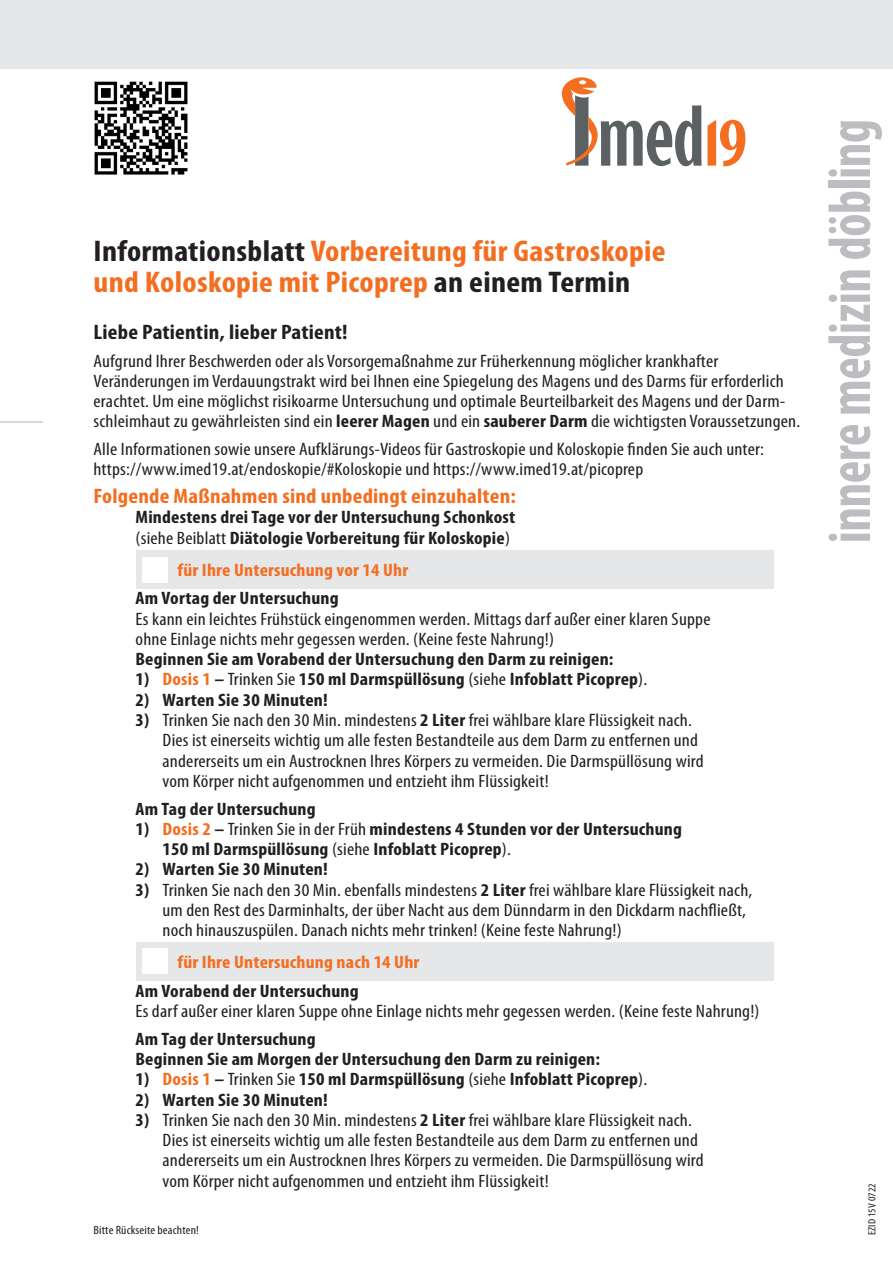
<style>
.page{position:relative;width:893px;height:1263px;background:#fff}
.page>*{position:absolute;margin:0;border:0;box-sizing:border-box;transform-origin:0 0}
.t1{font:700 condensed 60px "Myriad Pro";letter-spacing:-.01em;color:#bcbdc0;scale:.9 1}
.t2{font:700 condensed 30px/31.5px "Myriad Pro";letter-spacing:.01em;color:#f36e21;scale:1.1 1}
.t3{font:700 condensed 21px "Myriad Pro";letter-spacing:.01em;color:#f36e21;scale:1.1 1}
.t4{font:700 condensed 21px "Myriad Pro";letter-spacing:.01em;color:#231f20;scale:1.1 1}
.t5{font:condensed 18px/20.2px "Myriad Pro";letter-spacing:.01em;color:#231f20;scale:1.1 1}
.t6{font:700 condensed 18px/20.2px "Myriad Pro";letter-spacing:.01em;color:#231f20;scale:1.1 1}
.t7{font:700 condensed 18px "Myriad Pro";letter-spacing:.01em;color:#f36e21;scale:1.1 1}
.t8{font:condensed 12px "Myriad Pro";letter-spacing:.01em;color:#231f20;scale:1.1 1}
.t9{font:condensed 10.5px "Myriad Pro";letter-spacing:.01em;color:#231f20;scale:1.1 1}
.s1{color:#231f20}
.s2{font-weight:700}
.s3{font-weight:400}
.s4{color:#f36e21}
</style>
<div class="page">
<div style="left:0;top:0;width:893px;height:68px;background:#e6e7e9"></div>
<svg style="left:561px;top:77px;width:184px;height:90px"></svg>
<hr style="left:0;top:421px;width:43px;height:2px;background:#d6d8da">
<div style="left:136px;top:551px;width:638px;height:38px;background:#e6e7e9"></div>
<div style="left:136px;top:942px;width:638px;height:38px;background:#e6e7e9"></div>
<div style="left:142px;top:557px;width:26px;height:26px;background:#fff"></div>
<div style="left:142px;top:948px;width:26px;height:26px;background:#fff"></div>
<img style="left:94px;top:81px;width:93px;height:93px">
<p class="t2" style="left:94px;top:234px;width:522px"><span class="s1">Informationsblatt</span> Vorbereitung für Gastroskopie und Koloskopie mit Picoprep <span class="s1">an einem Termin</span></p>
<p class="t4" style="left:94px;top:319px;width:233px">Liebe Patientin, lieber Patient!</p>
<p class="t5" style="left:94px;top:350px;width:630px">Aufgrund Ihrer Beschwerden oder als Vorsorgemaßnahme zur Früherkennung möglicher krankhafter<br>Veränderungen im Verdauungstrakt wird bei Ihnen eine Spiegelung des Magens und des Darms für erforderlich erachtet. Um eine möglichst risikoarme Untersuchung und optimale Beurteilbarkeit des Magens und der Darm-</p>
<p class="t5" style="left:94px;top:411px;width:644px">schleimhaut zu gewährleisten sind ein <span class="s2">leerer Magen</span> und ein <span class="s2">sauberer Darm</span> die wichtigsten Voraussetzungen.</p>
<p class="t5" style="left:94px;top:439px;width:611px">Alle Informationen sowie unsere Aufklärungs-Videos für Gastroskopie und Koloskopie finden Sie auch unter:</p>
<p class="t5" style="left:94px;top:459px;width:501px">https://www.imed19.at/endoskopie/#Koloskopie und https://www.imed19.at/picoprep</p>
<p class="t3" style="left:94px;top:483px;width:386px">Folgende Maßnahmen sind unbedingt einzuhalten:</p>
<p class="t6" style="left:136px;top:507px;width:347px">Mindestens drei Tage vor der Untersuchung Schonkost <span class="s3">(siehe Beiblatt</span> Diätologie Vorbereitung für Koloskopie<span class="s3">)</span></p>
<p class="t7" style="left:178px;top:559px;width:211px">für Ihre Untersuchung vor 14 Uhr</p>
<p class="t5" style="left:136px;top:588px;width:524px"><span class="s2">Am Vortag der Untersuchung<br></span>Es kann ein leichtes Frühstück eingenommen werden. Mittags darf außer einer klaren Suppe ohne Einlage nichts mehr gegessen werden. (Keine feste Nahrung!)<br><span class="s2">Beginnen Sie am Vorabend der Untersuchung den Darm zu reinigen:</span></p>
<p class="t6" style="left:136px;top:669px;width:467px">1) <span class="s4">Dosis 1</span> – <span class="s3">Trinken Sie</span> 150 ml Darmspüllösung <span class="s3">(siehe</span> Infoblatt Picoprep<span class="s3">).</span></p>
<p class="t6" style="left:136px;top:689px;width:176px">2) Warten Sie 30 Minuten!</p>
<p class="t5" style="left:163px;top:710px;width:493px;text-indent:-27px"><span class="s2">3)</span> Trinken Sie nach den 30 Min. mindestens <span class="s2">2 Liter</span> frei wählbare klare Flüssigkeit nach.<br>Dies ist einerseits wichtig um alle festen Bestandteile aus dem Darm zu entfernen und andererseits um ein Austrocknen Ihres Körpers zu vermeiden. Die Darmspüllösung wird vom Körper nicht aufgenommen und entzieht ihm Flüssigkeit!</p>
<p class="t6" style="left:136px;top:798px;width:165px">Am Tag der Untersuchung</p>
<p class="t6" style="left:163px;top:818px;width:474px;text-indent:-27px">1) <span class="s4">Dosis 2</span> – <span class="s3">Trinken Sie in der Früh</span> mindestens 4 Stunden vor der Untersuchung<br>150 ml Darmspüllösung <span class="s3">(siehe</span> Infoblatt Picoprep<span class="s3">).</span></p>
<p class="t6" style="left:136px;top:859px;width:176px">2) Warten Sie 30 Minuten!</p>
<p class="t5" style="left:163px;top:879px;width:538px;text-indent:-27px"><span class="s2">3)</span> Trinken Sie nach den 30 Min. ebenfalls mindestens <span class="s2">2 Liter</span> frei wählbare klare Flüssigkeit nach, um den Rest des Darminhalts, der über Nacht aus dem Dünndarm in den Dickdarm nachfließt, noch hinauszuspülen. Danach nichts mehr trinken! (Keine feste Nahrung!)</p>
<p class="t7" style="left:178px;top:951px;width:221px">für Ihre Untersuchung nach 14 Uhr</p>
<p class="t5" style="left:136px;top:980px;width:569px"><span class="s2">Am Vorabend der Untersuchung<br></span>Es darf außer einer klaren Suppe ohne Einlage nichts mehr gegessen werden. (Keine feste Nahrung!)</p>
<p class="t6" style="left:136px;top:1028px;width:424px">Am Tag der Untersuchung<br>Beginnen Sie am Morgen der Untersuchung den Darm zu reinigen:</p>
<p class="t6" style="left:136px;top:1069px;width:467px">1) <span class="s4">Dosis 1</span> – <span class="s3">Trinken Sie</span> 150 ml Darmspüllösung <span class="s3">(siehe</span> Infoblatt Picoprep<span class="s3">).</span></p>
<p class="t6" style="left:136px;top:1089px;width:176px">2) Warten Sie 30 Minuten!</p>
<p class="t5" style="left:163px;top:1109px;width:493px;text-indent:-27px"><span class="s2">3)</span> Trinken Sie nach den 30 Min. mindestens <span class="s2">2 Liter</span> frei wählbare klare Flüssigkeit nach.<br>Dies ist einerseits wichtig um alle festen Bestandteile aus dem Darm zu entfernen und andererseits um ein Austrocknen Ihres Körpers zu vermeiden. Die Darmspüllösung wird vom Körper nicht aufgenommen und entzieht ihm Flüssigkeit!</p>
<p class="t8" style="left:94px;top:1222px;width:97px">Bitte Rückseite beachten!</p>
<p class="t1" style="left:812px;top:543px;width:473px;rotate:-90deg">innere medizin döbling</p>
<p class="t9" style="left:865px;top:1235px;width:49px;rotate:-90deg">EZID 15V 0722</p>
</div>
